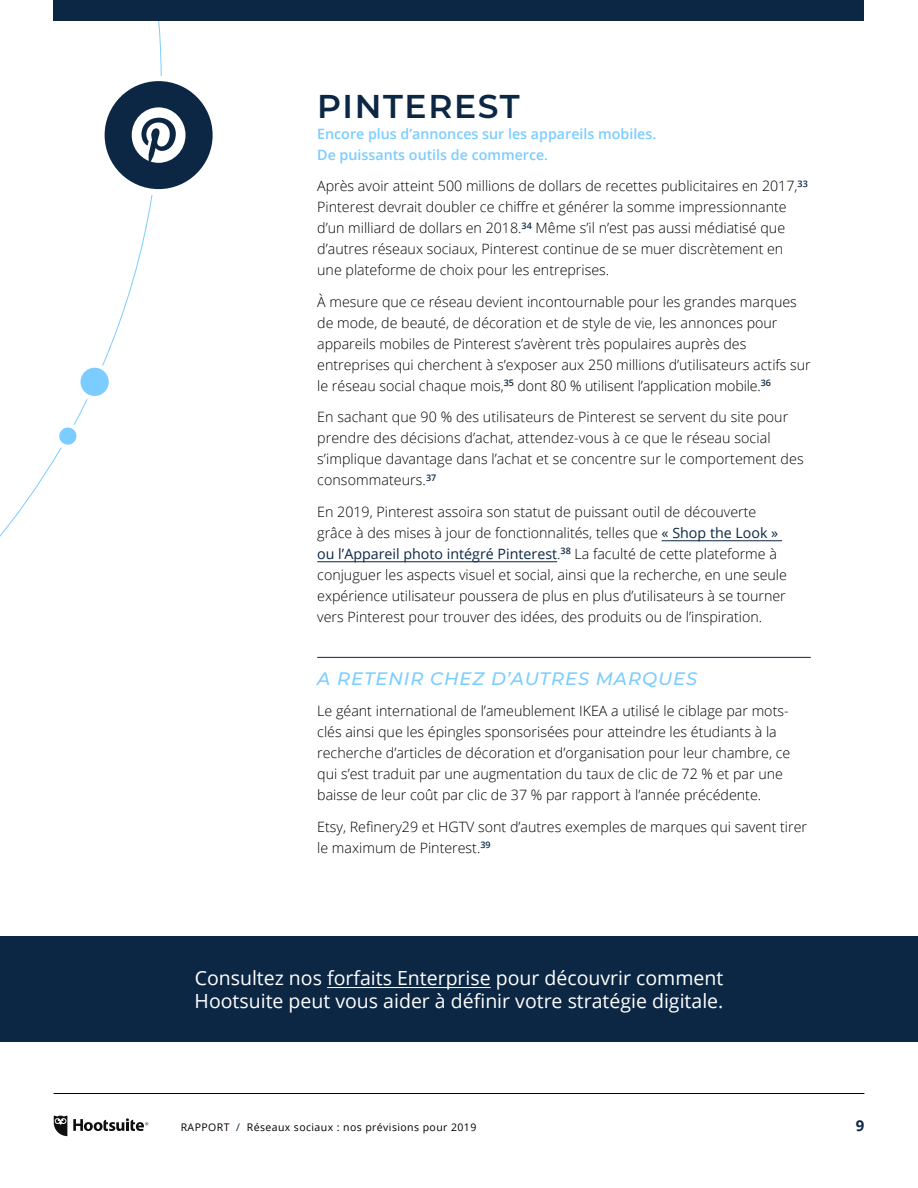
<style>
.page{position:relative;width:918px;height:1188px;background:#fff}
.page>*{position:absolute;margin:0;border:0;box-sizing:border-box;transform-origin:0 0}
.t1{font:600 33px "Montserrat";letter-spacing:.05em;color:#0c2744}
.t2{font:19.5px/23.4px "Open Sans";color:#fff}
.t3{font:italic 500 18px "Montserrat";letter-spacing:.05em;color:#7bcdff}
.t4{font:700 15px "Open Sans";color:#0c2744}
.t5{font:300 14.25px/21px "Open Sans";color:#000}
.t6{font:600 14.25px/21px "Open Sans";color:#7bcdff}
.t7{font:10.5px "Open Sans";letter-spacing:.04em;color:#000}
.s1{font-weight:400;color:#0c2744}
.s2{color:#0c2744}
</style>
<div class="page">
<hr style="left:54px;top:1093px;width:810px;height:1px;background:#000">
<svg style="left:54px;top:1116px;width:13px;height:20px"></svg>
<svg style="left:73px;top:1118px;width:75px;height:13px"></svg>
<hr style="left:662px;top:540px;width:120px;height:1px;background:#0c2744">
<hr style="left:317px;top:561px;width:240px;height:1px;background:#0c2744">
<hr style="left:317px;top:657px;width:494px;height:1px;background:#0c2744">
<div style="left:105px;top:81px;width:108px;height:108px;background:#0c2744;border-radius:50%"></div>
<svg style="left:132px;top:107px;width:54px;height:56px"></svg>
<svg style="left:158px;top:21px;width:4px;height:56px"></svg>
<div style="left:54px;top:0;width:810px;height:21px;background:#0c2744"></div>
<div style="left:0;top:936px;width:918px;height:106px;background:#0c2744"></div>
<hr style="left:327px;top:987px;width:164px;height:1px;background:#fff">
<svg style="left:0;top:195px;width:153px;height:342px"></svg>
<h1 class="t1" style="left:317px;top:83px;width:204px">PINTEREST</h1>
<p class="t6" style="left:317px;top:123px;width:341px">Encore plus d’annonces sur les appareils mobiles.<br>De puissants outils de commerce.</p>
<p class="t5" style="left:317px;top:175px;width:492px">Après avoir atteint 500 millions de dollars de recettes publicitaires en 2017,<sup>33<br></sup>Pinterest devrait doubler ce chiffre et générer la somme impressionnante d’un milliard de dollars en 2018.<sup>34</sup> Même s’il n’est pas aussi médiatisé que d’autres réseaux sociaux, Pinterest continue de se muer discrètement en une plateforme de choix pour les entreprises.</p>
<p class="t5" style="left:317px;top:291px;width:495px">À mesure que ce réseau devient incontournable pour les grandes marques de mode, de beauté, de décoration et de style de vie, les annonces pour appareils mobiles de Pinterest s’avèrent très populaires auprès des entreprises qui cherchent à s’exposer aux 250 millions d’utilisateurs actifs sur le réseau social chaque mois,<sup>35</sup> dont 80 % utilisent l’application mobile.<sup>36</sup></p>
<p class="t5" style="left:317px;top:406px;width:488px">En sachant que 90 % des utilisateurs de Pinterest se servent du site pour prendre des décisions d’achat, attendez-vous à ce que le réseau social s’implique davantage dans l’achat et se concentre sur le comportement des consommateurs.<sup>37</sup></p>
<p class="t5" style="left:317px;top:501px;width:471px">En 2019, Pinterest assoira son statut de puissant outil de découverte grâce à des mises à jour de fonctionnalités, telles que <span class="s1">« Shop the Look » ou l’Appareil photo intégré Pinterest</span>.<sup>38</sup> La faculté de cette plateforme à conjuguer les aspects visuel et social, ainsi que la recherche, en une seule expérience utilisateur poussera de plus en plus d’utilisateurs à se tourner vers Pinterest pour trouver des idées, des produits ou de l’inspiration.</p>
<p class="t3" style="left:317px;top:666px;width:382px">A RETENIR CHEZ D’AUTRES MARQUES</p>
<p class="t5" style="left:317px;top:700px;width:475px">Le géant international de l’ameublement IKEA a utilisé le ciblage par mots&shy;clés ainsi que les épingles sponsorisées pour atteindre les étudiants à la recherche d’articles de décoration et d’organisation pour leur chambre, ce qui s’est traduit par une augmentation du taux de clic de 72 % et par une baisse de leur coût par clic de 37 % par rapport à l’année précédente.</p>
<p class="t5" style="left:317px;top:816px;width:491px">Etsy, Refinery29 et HGTV sont d’autres exemples de marques qui savent tirer le maximum de Pinterest.<sup>39</sup></p>
<h2 class="t2" style="left:195px;top:965px;width:530px">Consultez nos forfaits Enterprise pour découvrir comment<br>Hootsuite peut vous aider à définir votre stratégie digitale.</h2>
<p class="t7" style="left:181px;top:1120px;width:297px">RAPPORT <span class="s2">/</span> Réseaux sociaux : nos prévisions pour 2019</p>
<p class="t4" style="left:856px;top:1115px;width:10px">9</p>
</div>
